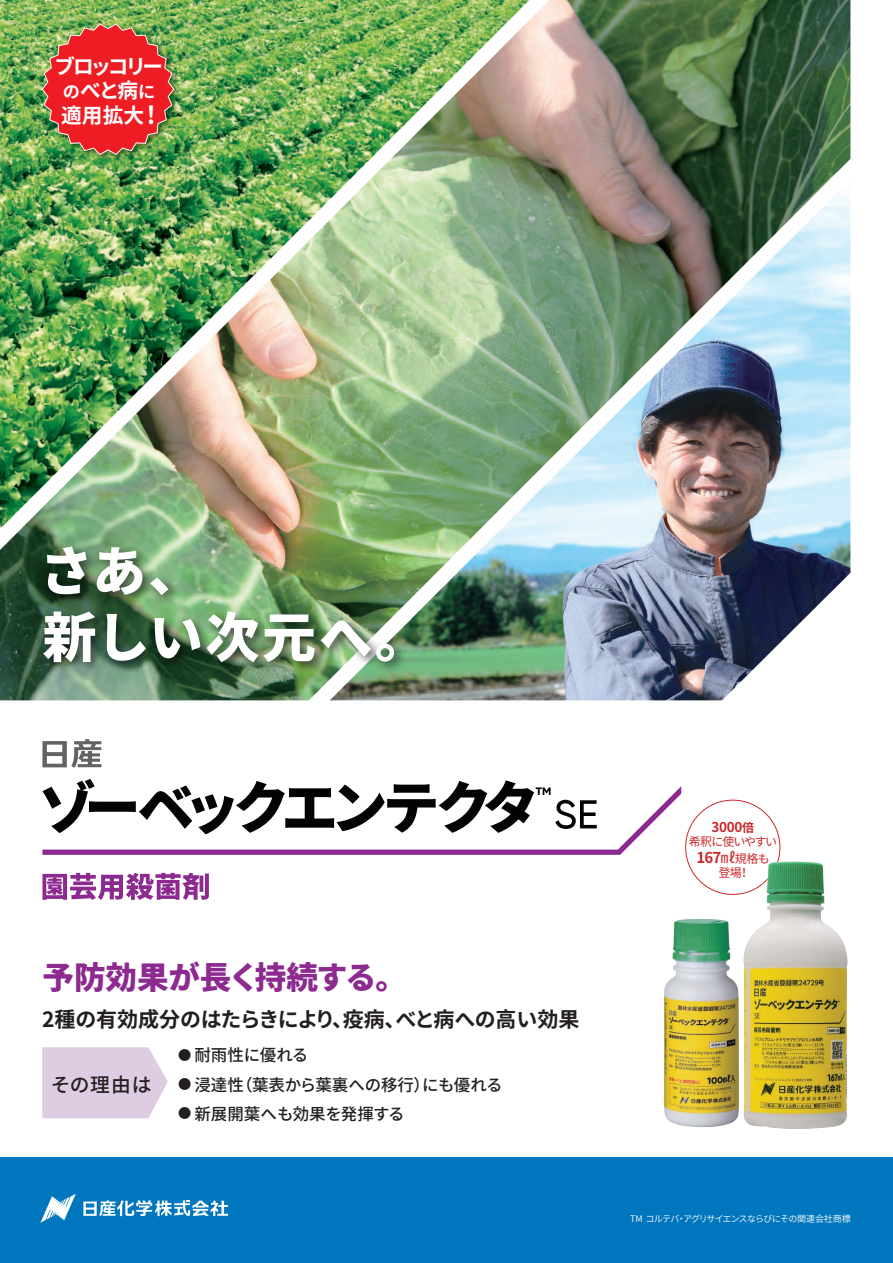
<style>
.page{position:relative;width:893px;height:1263px;background:#fff}
.page>*{position:absolute;margin:0;border:0;box-sizing:border-box;transform-origin:0 0}
.t1{font:900 54px/66px "Noto Sans CJ Kjp";letter-spacing:.015em;color:#fff}
.t2{font:900 31.5px "Noto Sans CJ Kjp";letter-spacing:-.005em;color:#8c2a90}
.t3{font:700 21px "Noto Sans CJ Kjp";letter-spacing:-.015em;color:#231f20}
.t4{font:700 20.7px/24.2px "Noto Sans CJ Kjp";letter-spacing:-.1em;color:#fff;text-align:center}
.t5{font:500 19.8px "Noto Sans CJ Kjp";letter-spacing:.04em;color:#231f20}
.t6{font:500 16.5px "Noto Sans CJ Kjp";color:#231f20}
.t7{font:700 15px "Noto Sans CJ Kjp";color:#c9292b}
.t8{font:700 13.5px "Noto Sans CJ Kjp";color:#c9292b}
.t9{font:12px "Noto Sans CJ Kjp";letter-spacing:-.07em;color:#c9292b}
.t10{font:600 9px "Noto Sans CJ Kjp";letter-spacing:-.07em;color:#fff}
.s1{font-size:17.25px}
.s2{font-size:24.9px}
.s3{font-size:13.2px}
.s4{font-size:12px}
.s5{font-weight:400}
.s6{font-weight:400;font-size:12px}
</style>
<div class="page">
<img style="left:0;top:0;width:850px;height:700px">
<img style="left:330px;top:180px;width:520px;height:520px">
<img style="left:0;top:0;width:529px;height:529px">
<img style="left:34px;top:535px;width:384px;height:166px">
<svg style="left:42px;top:1047px;width:126px;height:71px;background:#e0d0e5"></svg>
<img style="left:37px;top:19px;width:146px;height:145px">
<img style="left:41px;top:23px;width:134px;height:132px">
<div style="left:0;top:1157px;width:893px;height:106px;background:#0076be"></div>
<img style="left:743px;top:861px;width:105px;height:268px">
<img style="left:664px;top:911px;width:80px;height:218px">
<svg style="left:40px;top:1194px;width:36px;height:29px"></svg>
<svg style="left:83px;top:1200px;width:145px;height:16px"></svg>
<svg style="left:42px;top:739px;width:59px;height:29px"></svg>
<svg style="left:42px;top:873px;width:167px;height:27px"></svg>
<svg style="left:42px;top:779px;width:639px;height:76px"></svg>
<p class="t4" style="left:54px;top:55px;width:110px">ブロッコリー<span class="s1">の</span>べと病<span class="s1">に</span>適用拡大<span class="s2">！</span></p>
<h1 class="t1" style="left:40px;top:539px;width:390px">さあ、<br>新しい次元へ。</h1>
<h2 class="t2" style="left:43px;top:959px;width:366px">予防効果が長く持続する。</h2>
<p class="t3" style="left:42px;top:1008px;width:539px">2種の有効成分のはたらきにより、疫病、べと病への高い効果</p>
<p class="t5" style="left:51px;top:1073px;width:102px">その理由は</p>
<p class="t6" style="left:178px;top:1046px;width:132px"><span class="s3">●</span> 耐雨性に優れる</p>
<p class="t6" style="left:178px;top:1075px;width:326px"><span class="s3">●</span> 浸達性（葉表から葉裏への移行）にも優れる</p>
<p class="t6" style="left:178px;top:1104px;width:228px"><span class="s3">●</span> 新展開葉へも効果を発揮する</p>
<p class="t8" style="left:711px;top:819px;width:44px">3000<span class="s4">倍</span></p>
<p class="t9" style="left:689px;top:835px;width:90px">希釈に使いやすい</p>
<p class="t7" style="left:696px;top:849px;width:75px">167<span class="s5">㎖</span><span class="s6">規格も</span></p>
<p class="t9" style="left:718px;top:866px;width:33px">登場！</p>
<p class="t10" style="left:630px;top:1213px;width:222px">TM コルテバ・アグリサイエンスならびにその関連会社商標</p>
</div>
